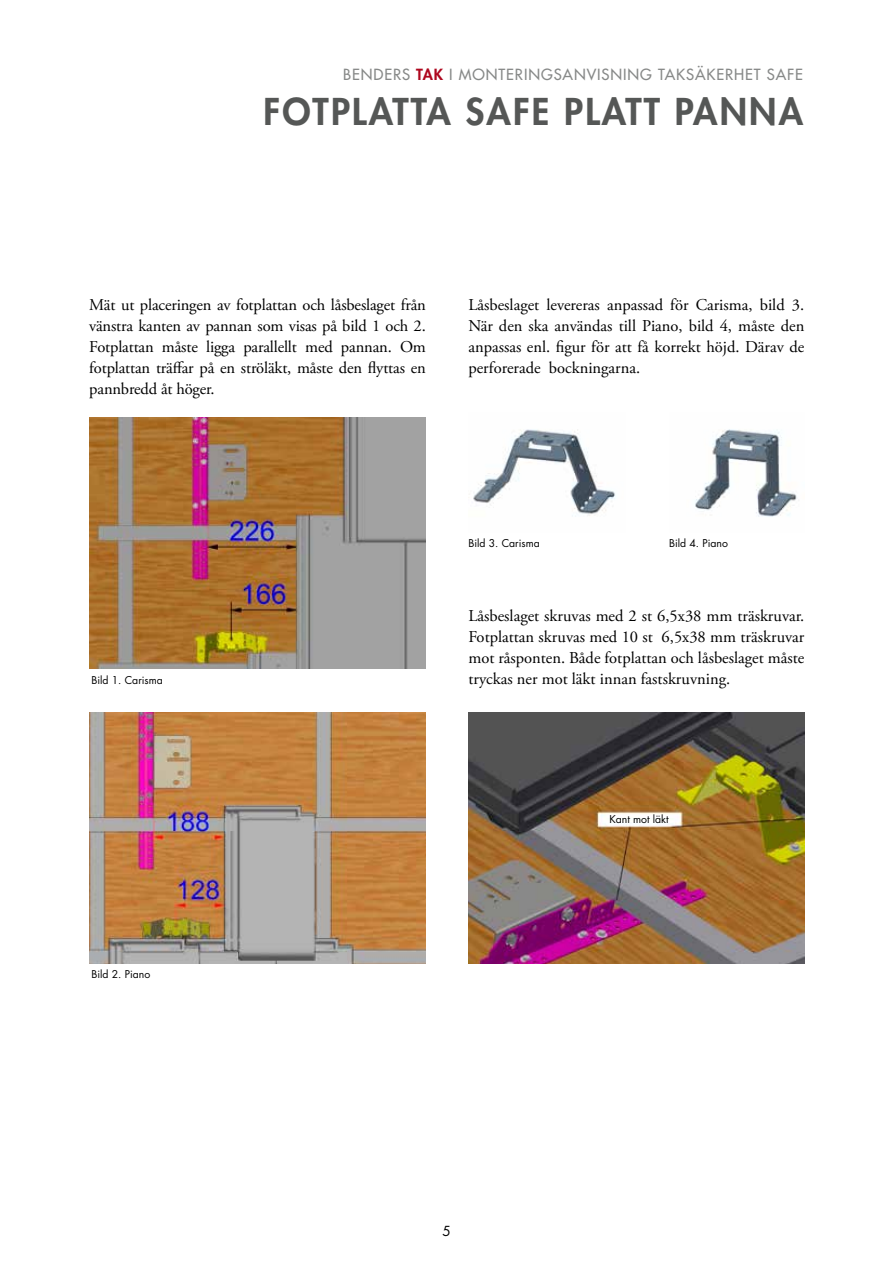
<style>
.page{position:relative;width:893px;height:1263px;background:#fff}
.page>*{position:absolute;margin:0;border:0;box-sizing:border-box;transform-origin:0 0}
.t1{font:800 36px "Futura Std";letter-spacing:.06em;color:#555756}
.t2{font:16.5px/21px "Adobe Garamond Pro";color:#000;text-align:justify}
.t3{font:500 15px "Futura Std";letter-spacing:.06em;color:#878988}
.t4{font:13.5px "Futura Std";color:#000}
.t5{font:10.5px "Futura Std";color:#000}
.s1{font-weight:800;color:#ae071e}
</style>
<div class="page">
<img style="left:90px;top:712px;width:336px;height:251px">
<img style="left:469px;top:712px;width:336px;height:251px">
<img style="left:90px;top:418px;width:336px;height:251px">
<img style="left:473px;top:429px;width:143px;height:88px">
<img style="left:695px;top:429px;width:102px;height:88px">
<p class="t3" style="left:343px;top:65px;width:461px">BENDERS <span class="s1">TAK</span> I MONTERINGSANVISNING TAKSÄKERHET SAFE</p>
<h1 class="t1" style="left:263px;top:89px;width:541px">FOTPLATTA SAFE PLATT PANNA</h1>
<p class="t2" style="left:89px;top:294px;width:338px">Mät ut placeringen av fotplattan och låsbeslaget från vänstra kanten av pannan som visas på bild 1 och 2.<br>Fotplattan måste ligga parallellt med pannan. Om fotplattan träffar på en ströläkt, måste den flyttas en pannbredd åt höger.</p>
<p class="t2" style="left:468px;top:294px;width:337px">Låsbeslaget levereras anpassad för Carisma, bild 3.<br>När den ska användas till Piano, bild 4, måste den anpassas enl. figur för att få korrekt höjd. Därav de perforerade bockningarna.</p>
<p class="t5" style="left:468px;top:536px;width:73px">Bild 3. Carisma</p>
<p class="t5" style="left:669px;top:536px;width:60px">Bild 4. Piano</p>
<p class="t2" style="left:468px;top:606px;width:337px">Låsbeslaget skruvas med 2 st 6,5x38 mm träskruvar.<br>Fotplattan skruvas med 10 st 6,5x38 mm träskruvar mot råsponten. Både fotplattan och låsbeslaget måste</p>
<p class="t5" style="left:91px;top:673px;width:73px">Bild 1. Carisma</p>
<p class="t2" style="left:468px;top:669px;width:263px">tryckas ner mot läkt innan fastskruvning.</p>
<p class="t5" style="left:91px;top:968px;width:60px">Bild 2. Piano</p>
<p class="t5" style="left:609px;top:812px;width:61px">Kant mot läkt</p>
<p class="t4" style="left:442px;top:1222px;width:10px">5</p>
</div>
